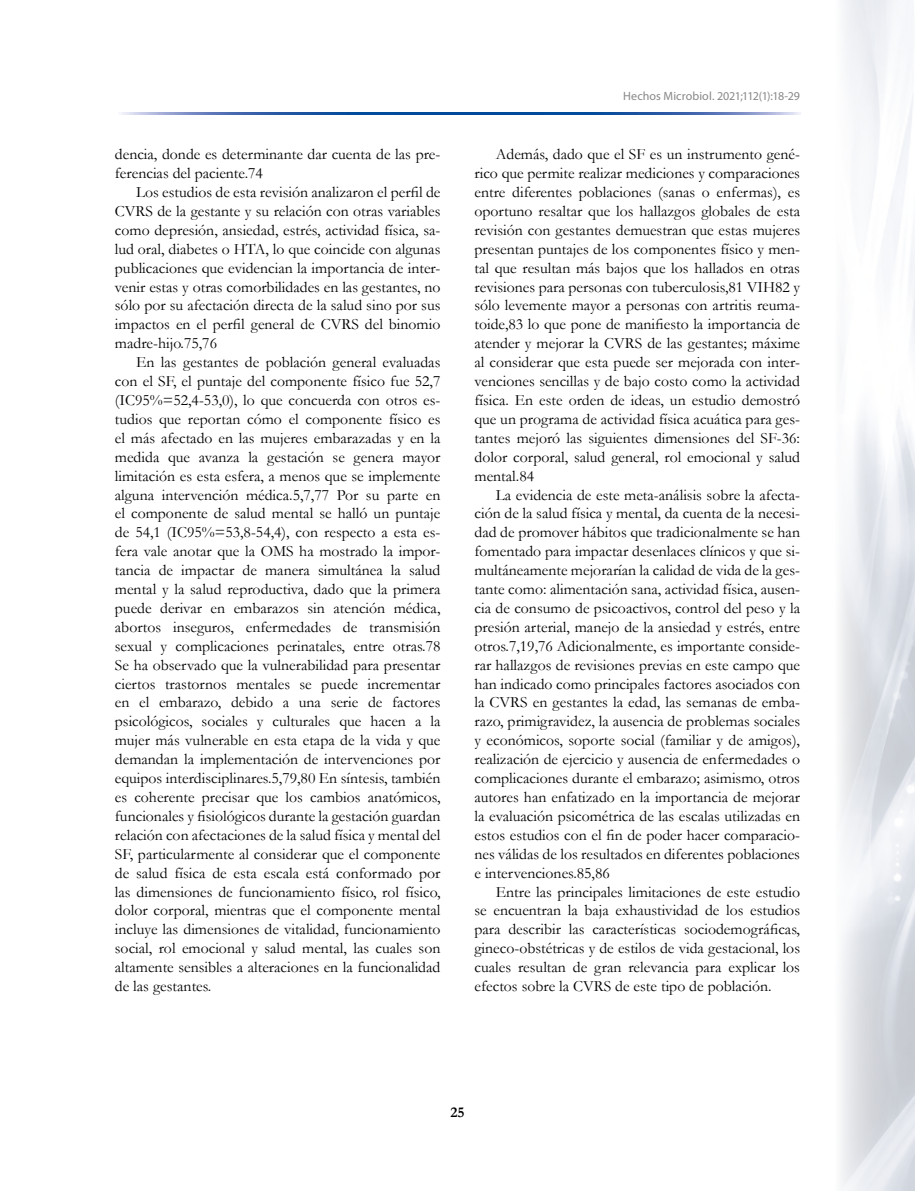
<style>
.page{position:relative;width:915px;height:1191px;background:#fff}
.page>*{position:absolute;margin:0;border:0;box-sizing:border-box;transform-origin:0 0}
.t1{font:15.75px/18.9px "Garamond";color:#000;text-align:justify}
.t2{font:700 15px "Garamond";color:#000}
.t3{font:12px "Myriad Pro";letter-spacing:.005em;color:#878787}
</style>
<div class="page">
<img style="left:840px;top:0;width:74px;height:1191px">
<svg style="left:121px;top:112px;width:678px;height:2px"></svg>
<p class="t1" style="left:115px;top:144px;width:327px">dencia, donde es determinante dar cuenta de las pre&shy;ferencias del paciente.74</p>
<p class="t1" style="left:115px;top:182px;width:327px;text-indent:21px">Los estudios de esta revisión analizaron el perfil de CVRS de la gestante y su relación con otras variables como depresión, ansiedad, estrés, actividad física, sa&shy;lud oral, diabetes o HTA, lo que coincide con algunas publicaciones que evidencian la importancia de inter&shy;venir estas y otras comorbilidades en las gestantes, no sólo por su afectación directa de la salud sino por sus impactos en el perfil general de CVRS del binomio madre-hijo.75,76</p>
<p class="t1" style="left:115px;top:352px;width:327px;text-indent:21px">En las gestantes de población general evaluadas con el SF, el puntaje del componente físico fue 52,7 (IC95%=52,4-53,0), lo que concuerda con otros es&shy;tudios que reportan cómo el componente físico es el más afectado en las mujeres embarazadas y en la medida que avanza la gestación se genera mayor limitación es esta esfera, a menos que se implemente alguna intervención médica.5,7,77 Por su parte en el componente de salud mental se halló un puntaje de 54,1 (IC95%=53,8-54,4), con respecto a esta es&shy;fera vale anotar que la OMS ha mostrado la impor&shy;tancia de impactar de manera simultánea la salud mental y la salud reproductiva, dado que la primera puede derivar en embarazos sin atención médica, abortos inseguros, enfermedades de transmisión sexual y complicaciones perinatales, entre otras.78<br>Se ha observado que la vulnerabilidad para presentar ciertos trastornos mentales se puede incrementar en el embarazo, debido a una serie de factores psicológicos, sociales y culturales que hacen a la mujer más vulnerable en esta etapa de la vida y que demandan la implementación de intervenciones por equipos interdisciplinares.5,79,80 En síntesis, también es coherente precisar que los cambios anatómicos, funcionales y fisiológicos durante la gestación guardan relación con afectaciones de la salud física y mental del SF, particularmente al considerar que el componente de salud física de esta escala está conformado por las dimensiones de funcionamiento físico, rol físico, dolor corporal, mientras que el componente mental incluye las dimensiones de vitalidad, funcionamiento social, rol emocional y salud mental, las cuales son altamente sensibles a alteraciones en la funcionalidad de las gestantes.</p>
<p class="t3" style="left:623px;top:89px;width:178px">Hechos Microbiol. 2021;112(1):18-29</p>
<p class="t1" style="left:474px;top:144px;width:327px;text-indent:21px">Además, dado que el SF es un instrumento gené&shy;rico que permite realizar mediciones y comparaciones entre diferentes poblaciones (sanas o enfermas), es oportuno resaltar que los hallazgos globales de esta revisión con gestantes demuestran que estas mujeres presentan puntajes de los componentes físico y men&shy;tal que resultan más bajos que los hallados en otras revisiones para personas con tuberculosis,81 VIH82 y sólo levemente mayor a personas con artritis reuma&shy;toide,83 lo que pone de manifiesto la importancia de atender y mejorar la CVRS de las gestantes; máxime al considerar que esta puede ser mejorada con inter&shy;venciones sencillas y de bajo costo como la actividad física. En este orden de ideas, un estudio demostró que un programa de actividad física acuática para ges&shy;tantes mejoró las siguientes dimensiones del SF-36: dolor corporal, salud general, rol emocional y salud mental.84</p>
<p class="t1" style="left:474px;top:485px;width:327px;text-indent:21px">La evidencia de este meta-análisis sobre la afecta&shy;ción de la salud física y mental, da cuenta de la necesi&shy;dad de promover hábitos que tradicionalmente se han fomentado para impactar desenlaces clínicos y que si&shy;multáneamente mejorarían la calidad de vida de la ges&shy;tante como: alimentación sana, actividad física, ausen&shy;cia de consumo de psicoactivos, control del peso y la presión arterial, manejo de la ansiedad y estrés, entre otros.7,19,76 Adicionalmente, es importante conside&shy;rar hallazgos de revisiones previas en este campo que han indicado como principales factores asociados con la CVRS en gestantes la edad, las semanas de emba&shy;razo, primigravidez, la ausencia de problemas sociales y económicos, soporte social (familiar y de amigos), realización de ejercicio y ausencia de enfermedades o complicaciones durante el embarazo; asimismo, otros autores han enfatizado en la importancia de mejorar la evaluación psicométrica de las escalas utilizadas en estos estudios con el fin de poder hacer comparacio&shy;nes válidas de los resultados en diferentes poblaciones e intervenciones.85,86</p>
<p class="t1" style="left:474px;top:881px;width:327px;text-indent:21px">Entre las principales limitaciones de este estudio se encuentran la baja exhaustividad de los estudios para describir las características sociodemográficas, gineco-obstétricas y de estilos de vida gestacional, los cuales resultan de gran relevancia para explicar los efectos sobre la CVRS de este tipo de población.</p>
<p class="t2" style="left:450px;top:1102px;width:16px">25</p>
</div>
